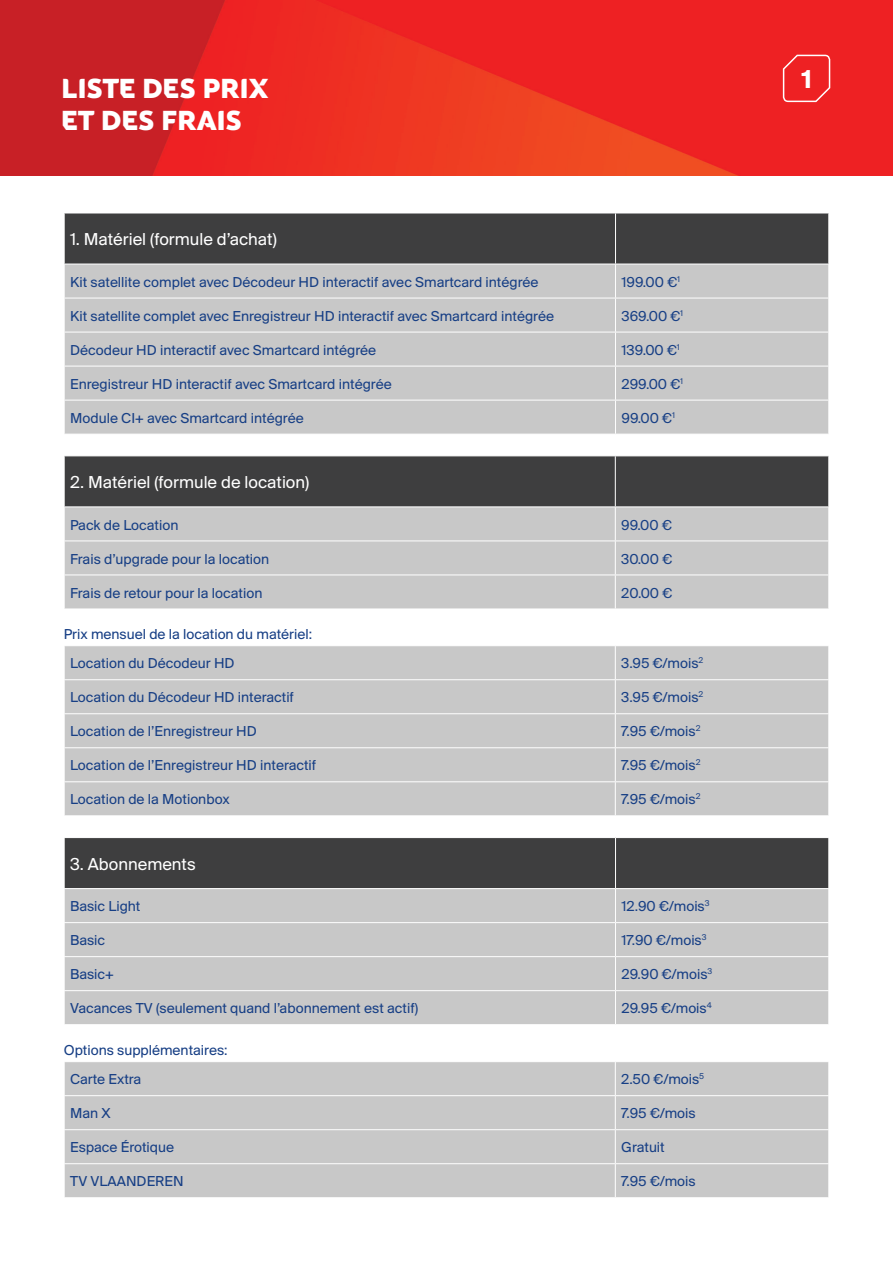
<style>
.page{position:relative;width:893px;height:1263px;background:#fff}
.page>*{position:absolute;margin:0;border:0;box-sizing:border-box;transform-origin:0 0}
.t1{font:27px/32.4px "M7 Sans";color:#fff}
.t2{font:700 27px "Suisse BP Intl";color:#fff}
.List_Paragraph{font:18px "Suisse BP Intl";color:#fff}
.List_Paragraph-2{font:15px "Suisse BP Intl";color:#173f85}
</style>
<div class="page">
<img style="left:0;top:0;width:893px;height:176px">
<svg style="left:782px;top:53px;width:49px;height:50px;background:#ef3739"></svg>
<div style="left:65px;top:214px;width:763px;height:50px;background:#3e3e3f"></div>
<div style="left:65px;top:265px;width:763px;height:169px;background:#c8c8c8"></div>
<hr style="left:615px;top:213px;width:1px;height:51px;background:#fff">
<hr style="left:615px;top:264px;width:1px;height:34px;background:#fff">
<hr style="left:64px;top:298px;width:551px;height:1px;background:#fff">
<hr style="left:615px;top:298px;width:214px;height:1px;background:#fff">
<hr style="left:615px;top:298px;width:1px;height:34px;background:#fff">
<hr style="left:64px;top:332px;width:551px;height:1px;background:#fff">
<hr style="left:615px;top:332px;width:214px;height:1px;background:#fff">
<hr style="left:615px;top:332px;width:1px;height:34px;background:#fff">
<hr style="left:64px;top:366px;width:551px;height:1px;background:#fff">
<hr style="left:615px;top:366px;width:214px;height:1px;background:#fff">
<hr style="left:615px;top:366px;width:1px;height:34px;background:#fff">
<hr style="left:64px;top:400px;width:551px;height:1px;background:#fff">
<hr style="left:615px;top:400px;width:214px;height:1px;background:#fff">
<hr style="left:615px;top:400px;width:1px;height:34px;background:#fff">
<div style="left:65px;top:456px;width:763px;height:50px;background:#3e3e3f"></div>
<div style="left:65px;top:507px;width:763px;height:102px;background:#c8c8c8"></div>
<hr style="left:615px;top:456px;width:1px;height:50px;background:#fff">
<hr style="left:615px;top:507px;width:1px;height:33px;background:#fff">
<hr style="left:64px;top:540px;width:551px;height:1px;background:#fff">
<hr style="left:615px;top:540px;width:214px;height:1px;background:#fff">
<hr style="left:615px;top:541px;width:1px;height:34px;background:#fff">
<hr style="left:64px;top:575px;width:551px;height:1px;background:#fff">
<hr style="left:615px;top:575px;width:214px;height:1px;background:#fff">
<hr style="left:615px;top:575px;width:1px;height:34px;background:#fff">
<div style="left:65px;top:646px;width:763px;height:169px;background:#c8c8c8"></div>
<hr style="left:615px;top:646px;width:1px;height:33px;background:#fff">
<hr style="left:64px;top:679px;width:551px;height:1px;background:#fff">
<hr style="left:615px;top:679px;width:214px;height:1px;background:#fff">
<hr style="left:615px;top:680px;width:1px;height:33px;background:#fff">
<hr style="left:64px;top:713px;width:551px;height:1px;background:#fff">
<hr style="left:615px;top:713px;width:214px;height:1px;background:#fff">
<hr style="left:615px;top:714px;width:1px;height:33px;background:#fff">
<hr style="left:64px;top:747px;width:551px;height:1px;background:#fff">
<hr style="left:615px;top:747px;width:214px;height:1px;background:#fff">
<hr style="left:615px;top:748px;width:1px;height:33px;background:#fff">
<hr style="left:64px;top:781px;width:551px;height:1px;background:#fff">
<hr style="left:615px;top:781px;width:214px;height:1px;background:#fff">
<hr style="left:615px;top:782px;width:1px;height:33px;background:#fff">
<div style="left:65px;top:838px;width:763px;height:50px;background:#3e3e3f"></div>
<div style="left:65px;top:889px;width:763px;height:135px;background:#c8c8c8"></div>
<hr style="left:615px;top:838px;width:1px;height:50px;background:#fff">
<hr style="left:615px;top:889px;width:1px;height:33px;background:#fff">
<hr style="left:64px;top:922px;width:551px;height:1px;background:#fff">
<hr style="left:615px;top:922px;width:214px;height:1px;background:#fff">
<hr style="left:615px;top:923px;width:1px;height:33px;background:#fff">
<hr style="left:64px;top:956px;width:551px;height:1px;background:#fff">
<hr style="left:615px;top:956px;width:214px;height:1px;background:#fff">
<hr style="left:615px;top:957px;width:1px;height:33px;background:#fff">
<hr style="left:64px;top:990px;width:551px;height:1px;background:#fff">
<hr style="left:615px;top:990px;width:214px;height:1px;background:#fff">
<hr style="left:615px;top:991px;width:1px;height:33px;background:#fff">
<div style="left:65px;top:1062px;width:763px;height:135px;background:#c8c8c8"></div>
<hr style="left:615px;top:1062px;width:1px;height:33px;background:#fff">
<hr style="left:64px;top:1095px;width:551px;height:1px;background:#fff">
<hr style="left:615px;top:1095px;width:214px;height:1px;background:#fff">
<hr style="left:615px;top:1096px;width:1px;height:33px;background:#fff">
<hr style="left:64px;top:1129px;width:551px;height:1px;background:#fff">
<hr style="left:615px;top:1129px;width:214px;height:1px;background:#fff">
<hr style="left:615px;top:1130px;width:1px;height:33px;background:#fff">
<hr style="left:64px;top:1163px;width:551px;height:1px;background:#fff">
<hr style="left:615px;top:1163px;width:214px;height:1px;background:#fff">
<hr style="left:615px;top:1164px;width:1px;height:33px;background:#fff">
<p class="t1" style="left:62px;top:73px;width:208px">LISTE DES PRIX<br>ET DES FRAIS</p>
<p class="t2" style="left:801px;top:64px;width:12px">1</p>
<p class="List_Paragraph" style="left:70px;top:229px;width:208px">1. Matériel (formule d’achat)</p>
<p class="List_Paragraph-2" style="left:70px;top:273px;width:470px">Kit satellite complet avec Décodeur HD interactif avec Smartcard intégrée</p>
<p class="List_Paragraph-2" style="left:621px;top:273px;width:60px">199.00 €<sup>1</sup></p>
<p class="List_Paragraph-2" style="left:70px;top:307px;width:485px">Kit satellite complet avec Enregistreur HD interactif avec Smartcard intégrée</p>
<p class="List_Paragraph-2" style="left:621px;top:307px;width:63px">369.00 €<sup>1</sup></p>
<p class="List_Paragraph-2" style="left:70px;top:341px;width:307px">Décodeur HD interactif avec Smartcard intégrée</p>
<p class="List_Paragraph-2" style="left:621px;top:341px;width:60px">139.00 €<sup>1</sup></p>
<p class="List_Paragraph-2" style="left:70px;top:375px;width:323px">Enregistreur HD interactif avec Smartcard intégrée</p>
<p class="List_Paragraph-2" style="left:621px;top:375px;width:63px">299.00 €<sup>1</sup></p>
<p class="List_Paragraph-2" style="left:70px;top:409px;width:235px">Module CI+ avec Smartcard intégrée</p>
<p class="List_Paragraph-2" style="left:621px;top:409px;width:55px">99.00 €<sup>1</sup></p>
<p class="List_Paragraph" style="left:70px;top:471px;width:241px">2. Matériel (formule de location)</p>
<p class="List_Paragraph-2" style="left:70px;top:516px;width:110px">Pack de Location</p>
<p class="List_Paragraph-2" style="left:621px;top:516px;width:52px">99.00 €</p>
<p class="List_Paragraph-2" style="left:70px;top:550px;width:201px">Frais d’upgrade pour la location</p>
<p class="List_Paragraph-2" style="left:621px;top:550px;width:52px">30.00 €</p>
<p class="List_Paragraph-2" style="left:70px;top:584px;width:194px">Frais de retour pour la location</p>
<p class="List_Paragraph-2" style="left:621px;top:584px;width:52px">20.00 €</p>
<p class="List_Paragraph-2" style="left:64px;top:625px;width:250px">Prix mensuel de la location du matériel:</p>
<p class="List_Paragraph-2" style="left:70px;top:654px;width:166px">Location du Décodeur HD</p>
<p class="List_Paragraph-2" style="left:621px;top:654px;width:84px">3.95 €/mois<sup>2</sup></p>
<p class="List_Paragraph-2" style="left:70px;top:688px;width:225px">Location du Décodeur HD interactif</p>
<p class="List_Paragraph-2" style="left:621px;top:688px;width:84px">3.95 €/mois<sup>2</sup></p>
<p class="List_Paragraph-2" style="left:70px;top:722px;width:188px">Location de l’Enregistreur HD</p>
<p class="List_Paragraph-2" style="left:621px;top:722px;width:81px">7.95 €/mois<sup>2</sup></p>
<p class="List_Paragraph-2" style="left:70px;top:756px;width:248px">Location de l’Enregistreur HD interactif</p>
<p class="List_Paragraph-2" style="left:621px;top:756px;width:81px">7.95 €/mois<sup>2</sup></p>
<p class="List_Paragraph-2" style="left:70px;top:790px;width:161px">Location de la Motionbox</p>
<p class="List_Paragraph-2" style="left:621px;top:790px;width:81px">7.95 €/mois<sup>2</sup></p>
<p class="List_Paragraph" style="left:70px;top:853px;width:127px">3. Abonnements</p>
<p class="List_Paragraph-2" style="left:70px;top:897px;width:72px">Basic Light</p>
<p class="List_Paragraph-2" style="left:621px;top:897px;width:90px">12.90 €/mois<sup>3</sup></p>
<p class="List_Paragraph-2" style="left:70px;top:931px;width:37px">Basic</p>
<p class="List_Paragraph-2" style="left:621px;top:931px;width:87px">17.90 €/mois<sup>3</sup></p>
<p class="List_Paragraph-2" style="left:70px;top:965px;width:45px">Basic+</p>
<p class="List_Paragraph-2" style="left:621px;top:965px;width:92px">29.90 €/mois<sup>3</sup></p>
<p class="List_Paragraph-2" style="left:70px;top:999px;width:349px">Vacances TV (seulement quand l’abonnement est actif)</p>
<p class="List_Paragraph-2" style="left:621px;top:999px;width:92px">29.95 €/mois<sup>4</sup></p>
<p class="List_Paragraph-2" style="left:64px;top:1041px;width:165px">Options supplémentaires:</p>
<p class="List_Paragraph-2" style="left:70px;top:1070px;width:73px">Carte Extra</p>
<p class="List_Paragraph-2" style="left:621px;top:1070px;width:84px">2.50 €/mois<sup>5</sup></p>
<p class="List_Paragraph-2" style="left:70px;top:1104px;width:42px">Man X</p>
<p class="List_Paragraph-2" style="left:621px;top:1104px;width:76px">7.95 €/mois</p>
<p class="List_Paragraph-2" style="left:70px;top:1138px;width:105px">Espace Érotique</p>
<p class="List_Paragraph-2" style="left:621px;top:1138px;width:45px">Gratuit</p>
<p class="List_Paragraph-2" style="left:70px;top:1172px;width:115px">TV VLAANDEREN</p>
<p class="List_Paragraph-2" style="left:621px;top:1172px;width:76px">7.95 €/mois</p>
</div>
